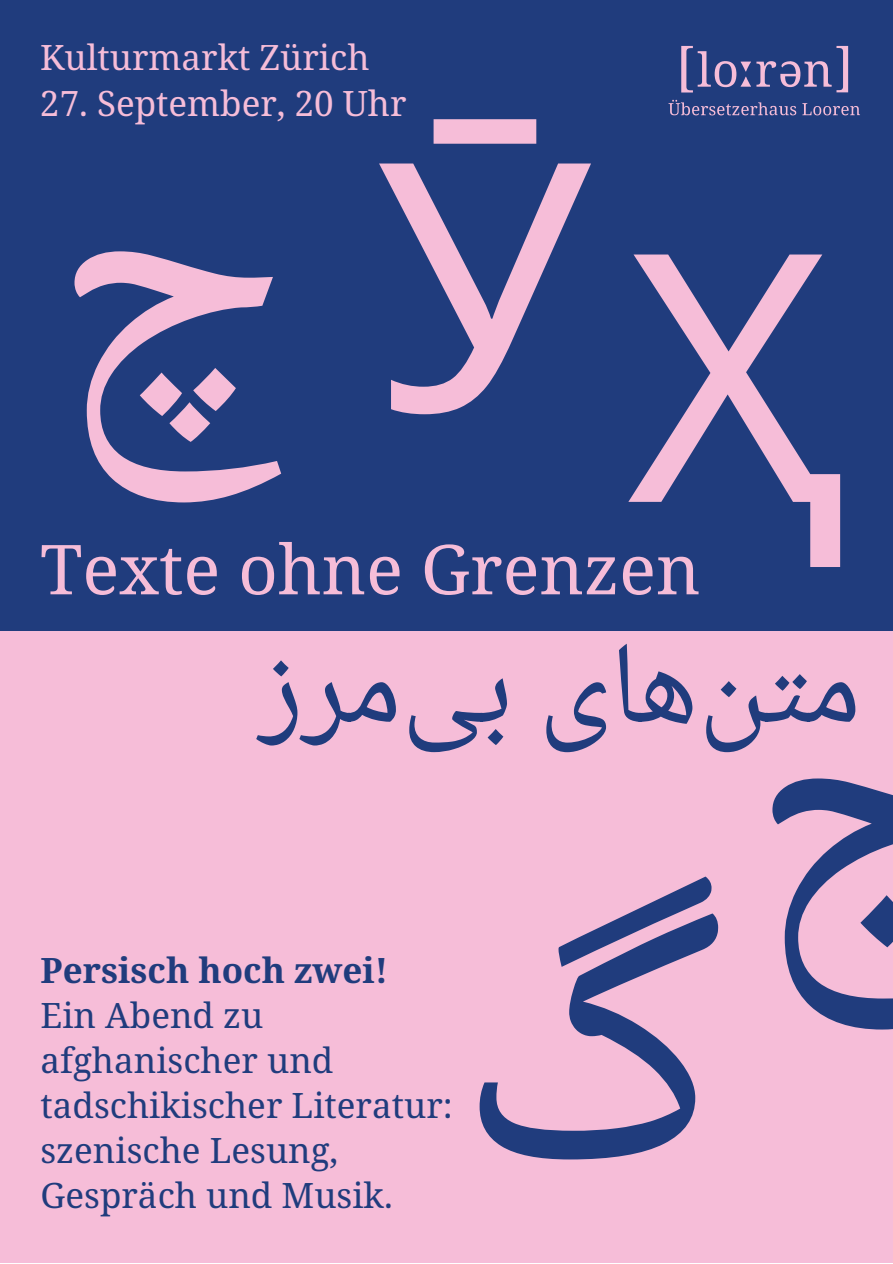
<style>
.page{position:relative;width:893px;height:1264px;background:#fff}
.page>*{position:absolute;margin:0;border:0;box-sizing:border-box;transform-origin:0 0}
.t1{font:68.85px "Noto Serif";color:#f6bdd8}
.t2{font:34.95px/45px "Noto Serif";color:#203c7d}
.t3{font:34.95px "Noto Serif";color:#f6bdd8}
.t4{font:700 34.95px "Noto Serif";color:#203c7d}
</style>
<div class="page">
<div style="left:0;top:0;width:892px;height:631px;background:#203c7d"></div>
<div style="left:0;top:631px;width:892px;height:631px;background:#f6bdd8"></div>
<svg style="left:681px;top:46px;width:167px;height:46px"></svg>
<svg style="left:668px;top:100px;width:128px;height:15px"></svg>
<svg style="left:802px;top:103px;width:58px;height:12px"></svg>
<svg style="left:256px;top:643px;width:599px;height:109px"></svg>
<svg style="left:479px;top:876px;width:239px;height:283px"></svg>
<svg style="left:379px;top:119px;width:212px;height:295px"></svg>
<svg style="left:628px;top:254px;width:212px;height:313px"></svg>
<svg style="left:772px;top:778px;width:120px;height:251px"></svg>
<svg style="left:74px;top:251px;width:207px;height:251px"></svg>
<p class="t3" style="left:40px;top:33px;width:331px">Kulturmarkt Zürich</p>
<p class="t3" style="left:40px;top:78px;width:368px">27. September, 20 Uhr</p>
<h1 class="t1" style="left:40px;top:520px;width:661px">Texte ohne Grenzen</h1>
<p class="t4" style="left:41px;top:945px;width:349px">Persisch hoch zwei!</p>
<p class="t2" style="left:41px;top:992px;width:414px">Ein Abend zu afghanischer und tadschikischer Literatur: szenische Lesung,<br>Gespräch und Musik.</p>
</div>
